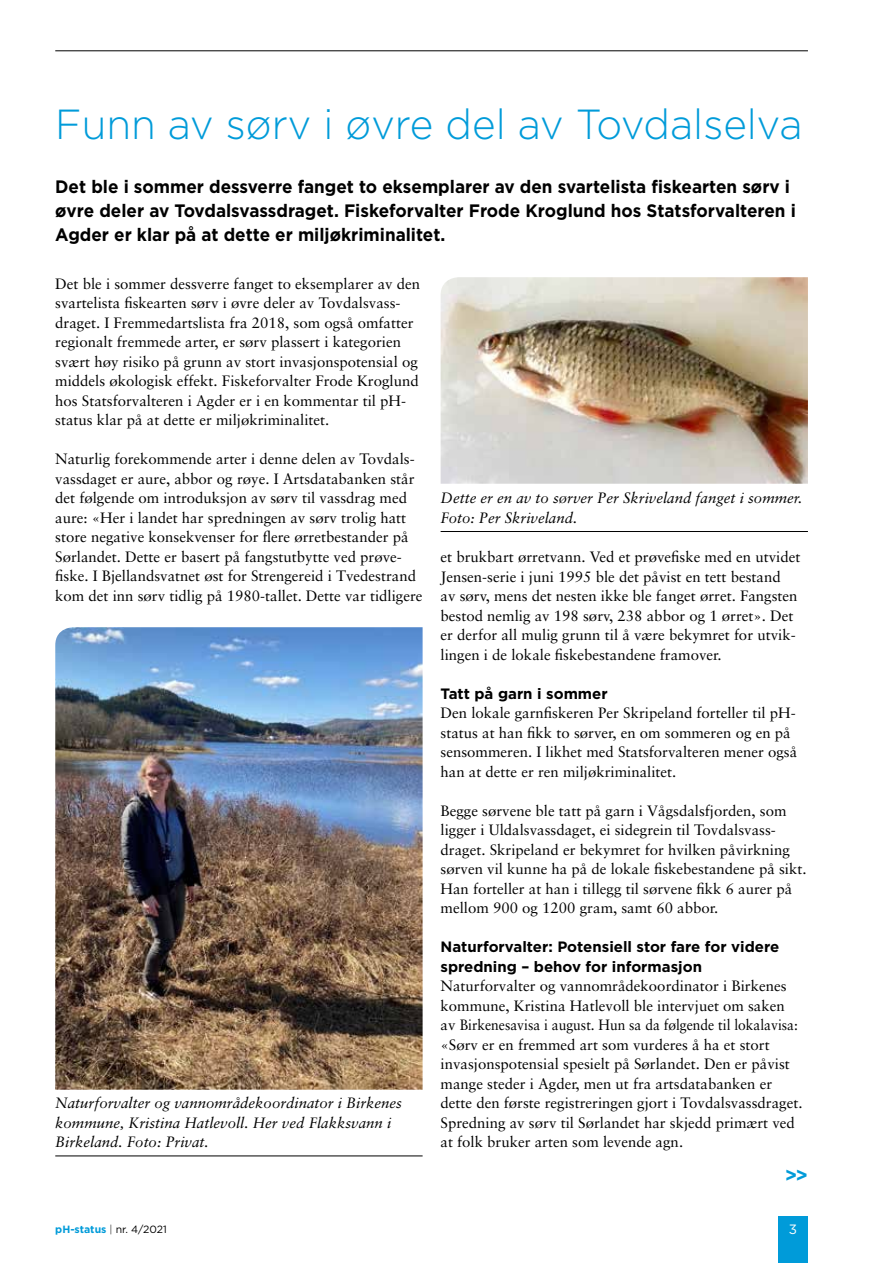
<style>
.page{position:relative;width:893px;height:1263px;background:#fff}
.page>*{position:absolute;margin:0;border:0;box-sizing:border-box;transform-origin:0 0}
.t1{font:300 42px "Gotham";color:#009bd9;scale:.96 1}
.t2{font:700 19.5px "Gotham";color:#009bd9}
.t3{font:700 18px/24px "Gotham";color:#000;scale:.95 1}
.t4{font:15px/19.5px "Sabon";color:#000}
.t5{font:italic 15px/19.5px "Sabon";color:#000}
.t6{font:700 15px/19.5px "Gotham";color:#000}
.t7{font:13.5px "Gotham";color:#fff}
.t8{font:700 10.5px "Gotham";color:#009bd9}
.s1{font-weight:300;color:#000}
.s2{font-weight:400;color:#000}
</style>
<div class="page">
<div style="left:778px;top:1216px;width:30px;height:47px;background:#009bd9"></div>
<hr style="left:55px;top:51px;width:753px;height:1px;background:#000">
<hr style="left:0;top:0;width:1px;height:1263px;background:#d4ecfc">
<hr style="left:441px;top:531px;width:367px;height:1px;background:#000">
<hr style="left:55px;top:1156px;width:368px;height:1px;background:#000">
<img style="left:441px;top:277px;width:367px;height:207px">
<img style="left:55px;top:627px;width:368px;height:463px">
<h1 class="t1" style="left:55px;top:102px;width:780px">Funn av sørv i øvre del av Tovdalselva</h1>
<p class="t3" style="left:55px;top:175px;width:781px">Det ble i sommer dessverre fanget to eksemplarer av den svartelista fiskearten sørv i øvre deler av Tovdalsvassdraget. Fiskeforvalter Frode Kroglund hos Statsforvalteren i<br>Agder er klar på at dette er miljøkriminalitet.</p>
<p class="t4" style="left:55px;top:273px;width:366px">Det ble i sommer dessverre fanget to eksemplarer av den svartelista fiskearten sørv i øvre deler av Tovdalsvass&shy;draget. I Fremmedartslista fra 2018, som også omfatter regionalt fremmede arter, er sørv plassert i kategorien svært høy risiko på grunn av stort invasjonspotensial og middels økologisk effekt. Fiskeforvalter Frode Kroglund hos Statsforvalteren i Agder er i en kommentar til pH&shy;status klar på at dette er miljøkriminalitet.</p>
<p class="t4" style="left:55px;top:449px;width:369px">Naturlig forekommende arter i denne delen av Tovdals&shy;vassdaget er aure, abbor og røye. I Artsdatabanken står det følgende om introduksjon av sørv til vassdrag med aure: «Her i landet har spredningen av sørv trolig hatt store negative konsekvenser for flere ørretbestander på Sørlandet. Dette er basert på fangstutbytte ved prøve&shy;fiske. I Bjellandsvatnet øst for Strengereid i Tvedestrand kom det inn sørv tidlig på 1980-tallet. Dette var tidligere</p>
<p class="t5" style="left:55px;top:1093px;width:348px">Naturforvalter og vannområdekoordinator i Birkenes kommune, Kristina Hatlevoll. Her ved Flakksvann i<br>Birkeland. Foto: Privat.</p>
<p class="t5" style="left:441px;top:488px;width:363px">Dette er en av to sørver Per Skriveland fanget i sommer.<br>Foto: Per Skriveland.</p>
<p class="t4" style="left:441px;top:547px;width:361px">et brukbart ørretvann. Ved et prøvefiske med en utvidet Jensen-serie i juni 1995 ble det påvist en tett bestand<br>av sørv, mens det nesten ikke ble fanget ørret. Fangsten bestod nemlig av 198 sørv, 238 abbor og 1 ørret». Det er derfor all mulig grunn til å være bekymret for utvik&shy;lingen i de lokale fiskebestandene framover.</p>
<p class="t6" style="left:441px;top:683px;width:169px">Tatt på garn i sommer</p>
<p class="t4" style="left:441px;top:703px;width:358px">Den lokale garnfiskeren Per Skripeland forteller til pH&shy;status at han fikk to sørver, en om sommeren og en på sensommeren. I likhet med Statsforvalteren mener også han at dette er ren miljøkriminalitet.</p>
<p class="t4" style="left:441px;top:801px;width:367px">Begge sørvene ble tatt på garn i Vågsdalsfjorden, som ligger i Uldalsvassdaget, ei sidegrein til Tovdalsvass&shy;draget. Skripeland er bekymret for hvilken påvirkning sørven vil kunne ha på de lokale fiskebestandene på sikt.<br>Han forteller at han i tillegg til sørvene fikk 6 aurer på mellom 900 og 1200 gram, samt 60 abbor.</p>
<p class="t6" style="left:441px;top:937px;width:340px">Naturforvalter: Potensiell stor fare for videre spredning – behov for informasjon</p>
<p class="t4" style="left:441px;top:976px;width:363px">Naturforvalter og vannområdekoordinator i Birkenes kommune, Kristina Hatlevoll ble intervjuet om saken av Birkenesavisa i august. Hun sa da følgende til lokalavisa: «Sørv er en fremmed art som vurderes å ha et stort invasjonspotensial spesielt på Sørlandet. Den er påvist mange steder i Agder, men ut fra artsdatabanken er dette den første registreringen gjort i Tovdalsvassdraget.<br>Spredning av sørv til Sørlandet har skjedd primært ved at folk bruker arten som levende agn.</p>
<h2 class="t2" style="left:785px;top:1164px;width:25px">&gt;&gt;</h2>
<p class="t8" style="left:55px;top:1223px;width:113px">pH-status <span class="s1">|</span> <span class="s2">nr. 4/2021</span></p>
<p class="t7" style="left:789px;top:1222px;width:10px">3</p>
</div>
